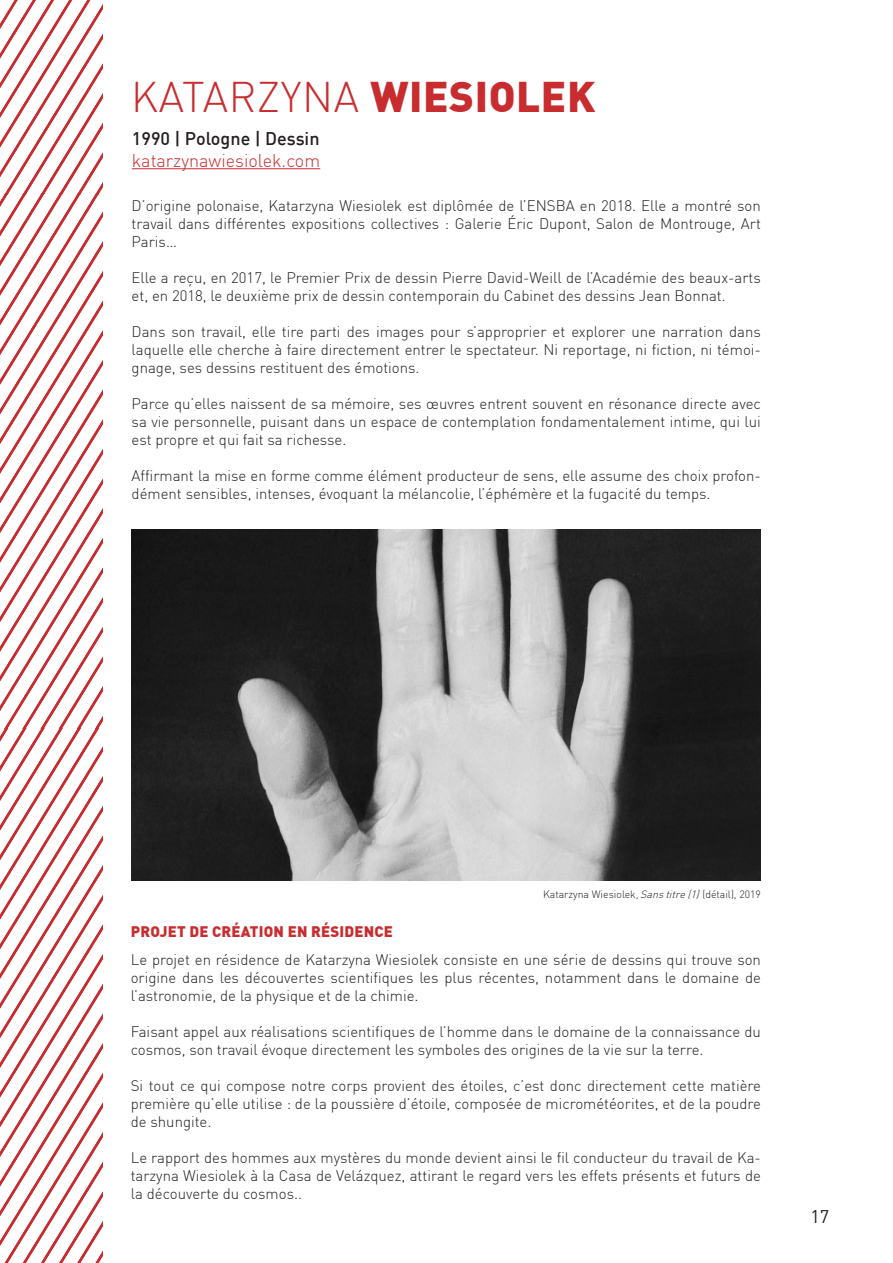
<style>
.page{position:relative;width:893px;height:1263px;background:#fff}
.page>*{position:absolute;margin:0;border:0;box-sizing:border-box;transform-origin:0 0}
.t1{font:300 42px "DIN";letter-spacing:.015em;color:#c82c2f}
.t2{font:300 18px "DIN";color:#c82c2f}
.t3{font:500 18px "DIN";color:#231f20}
.t4{font:18px "DIN";color:#231f20}
.t5{font:300 15px/18px "DIN";color:#231f20;text-align:justify}
.t6{font:900 15px "DIN";letter-spacing:.015em;color:#c82c2f}
.t7{font:300 10.5px "DIN";color:#231f20}
.s1{font-weight:900}
.s2{font-style:italic}
</style>
<div class="page">
<hr style="left:132px;top:168px;width:188px;height:1px;background:#c82c2f">
<img style="left:132px;top:530px;width:629px;height:350px">
<svg style="left:0;top:0;width:102px;height:1263px"></svg>
<p class="t1" style="left:131px;top:71px;width:466px">KATARZYNA <span class="s1">WIESIOLEK</span></p>
<p class="t3" style="left:132px;top:127px;width:189px">1990 | Pologne | Dessin</p>
<p class="t2" style="left:132px;top:149px;width:190px">katarzynawiesiolek.com</p>
<p class="t5" style="left:132px;top:197px;width:631px">D’origine polonaise, Katarzyna Wiesiolek est diplômée de l’ENSBA en 2018. Elle a montré son travail dans différentes expositions collectives : Galerie Éric Dupont, Salon de Montrouge, Art Paris…</p>
<p class="t5" style="left:132px;top:269px;width:631px">Elle a reçu, en 2017, le Premier Prix de dessin Pierre David-Weill de l’Académie des beaux-arts et, en 2018, le deuxième prix de dessin contemporain du Cabinet des dessins Jean Bonnat.</p>
<p class="t5" style="left:132px;top:323px;width:631px">Dans son travail, elle tire parti des images pour s’approprier et explorer une narration dans laquelle elle cherche à faire directement entrer le spectateur. Ni reportage, ni fiction, ni témoi&shy;gnage, ses dessins restituent des émotions.</p>
<p class="t5" style="left:132px;top:395px;width:631px">Parce qu’elles naissent de sa mémoire, ses œuvres entrent souvent en résonance directe avec sa vie personnelle, puisant dans un espace de contemplation fondamentalement intime, qui lui est propre et qui fait sa richesse.</p>
<p class="t5" style="left:132px;top:467px;width:631px">Affirmant la mise en forme comme élément producteur de sens, elle assume des choix profon&shy;dément sensibles, intenses, évoquant la mélancolie, l’éphémère et la fugacité du temps.</p>
<p class="t6" style="left:131px;top:922px;width:264px">PROJET DE CRÉATION EN RÉSIDENCE</p>
<p class="t7" style="left:543px;top:888px;width:219px">Katarzyna Wiesiolek, <span class="s2">Sans titre (1)</span> (détail), 2019</p>
<p class="t5" style="left:131px;top:950px;width:632px">Le projet en résidence de Katarzyna Wiesiolek consiste en une série de dessins qui trouve son origine dans les découvertes scientifiques les plus récentes, notamment dans le domaine de l’astronomie, de la physique et de la chimie.</p>
<p class="t5" style="left:131px;top:1022px;width:632px">Faisant appel aux réalisations scientifiques de l’homme dans le domaine de la connaissance du cosmos, son travail évoque directement les symboles des origines de la vie sur la terre.</p>
<p class="t5" style="left:131px;top:1076px;width:632px">Si tout ce qui compose notre corps provient des étoiles, c’est donc directement cette matière première qu’elle utilise : de la poussière d’étoile, composée de micrométéorites, et de la poudre de shungite.</p>
<p class="t5" style="left:131px;top:1148px;width:632px">Le rapport des hommes aux mystères du monde devient ainsi le fil conducteur du travail de Ka&shy;tarzyna Wiesiolek à la Casa de Velázquez, attirant le regard vers les effets présents et futurs de la découverte du cosmos..</p>
<p class="t4" style="left:810px;top:1205px;width:20px">17</p>
</div>
